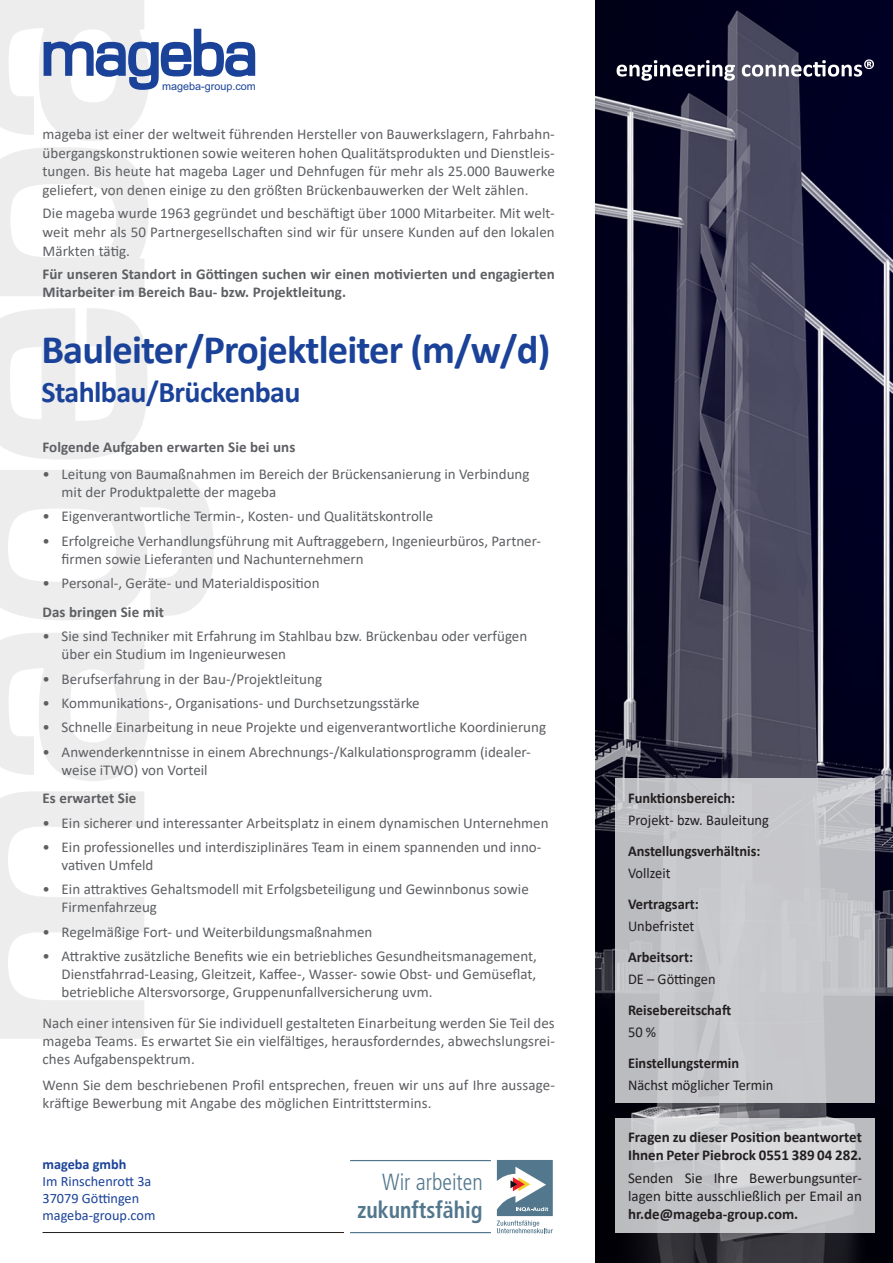
<style>
.page{position:relative;width:893px;height:1263px;background:#fff}
.page>*{position:absolute;margin:0;border:0;box-sizing:border-box;transform-origin:0 0}
.t1{font:700 40.5px "Calibri";letter-spacing:-.02em;color:#1b4299}
.t2{font:700 30px "Calibri";letter-spacing:-.02em;color:#1b4299}
.t3{font:700 condensed 23.4px/28px "Frutiger";color:#52778d;text-align:right;scale:.94 1}
.Aufzählung{font:15px/18px "Calibri";color:#5d5f63}
.Fliesstext{font:15px/18.8px "Calibri";letter-spacing:.005em;color:#5d5f63;text-align:justify}
.Fliesstext-2{font:700 15px/18.8px "Calibri";letter-spacing:.005em;color:#5d5f63}
.Aufzählung-2{font:700 15px "Calibri";color:#231f20;scale:.96 1}
.Aufzählung-3{font:15px/18px "Calibri";color:#231f20;text-align:justify}
.Aufzählung-4{font:15px "Calibri";color:#231f20;scale:.96 1}
.Aufzählung-5{font:700 15px/18px "Calibri";color:#231f20}
.Aufzählung-6{font:700 15px "Calibri";letter-spacing:.005em;color:#5d5f63}
.Fliesstext_Bold{font:700 15px "Calibri";letter-spacing:.005em;color:#5d5f63}
.t4{font:14.25px "Calibri";color:#1b4299}
.t5{font:700 14.25px "Calibri";color:#1b4299}
.t6{font:10.8px "Arial";color:#1b4299}
.s1{font-weight:300}
.s2{font-weight:700}
</style>
<div class="page">
<img style="left:595px;top:0;width:298px;height:1263px">
<hr style="left:43px;top:1232px;width:509px;height:1px;background:#231f20">
<svg style="left:0;top:791px;width:144px;height:248px"></svg>
<svg style="left:0;top:633px;width:149px;height:148px"></svg>
<svg style="left:0;top:470px;width:214px;height:150px"></svg>
<svg style="left:0;top:308px;width:147px;height:152px"></svg>
<svg style="left:0;top:147px;width:148px;height:149px"></svg>
<div style="left:344px;top:1154px;width:215px;height:84px;background:#fff"></div>
<svg style="left:497px;top:1160px;width:56px;height:73px"></svg>
<hr style="left:350px;top:1160px;width:141px;height:1px;background:#52778d">
<hr style="left:350px;top:1232px;width:141px;height:1px;background:#52778d">
<svg style="left:617px;top:60px;width:118px;height:21px"></svg>
<svg style="left:742px;top:59px;width:132px;height:18px"></svg>
<svg style="left:0;top:0;width:255px;height:141px"></svg>
<div style="left:615px;top:778px;width:260px;height:325px;background:#c6c7cb"></div>
<svg style="left:615px;top:1118px;width:260px;height:115px;background:#cacacd"></svg>
<p class="t6" style="left:162px;top:79px;width:95px">mageba-group.com</p>
<p class="Fliesstext" style="left:43px;top:124px;width:514px">mageba ist einer der weltweit führenden Hersteller von Bauwerkslagern, Fahrbahn&shy;übergangskonstruktionen sowie weiteren hohen Qualitätsprodukten und Dienstleis&shy;tungen. Bis heute hat mageba Lager und Dehnfugen für mehr als 25.000 Bauwerke geliefert, von denen einige zu den größten Brückenbauwerken der Welt zählen.</p>
<p class="Fliesstext" style="left:43px;top:203px;width:514px">Die mageba wurde 1963 gegründet und beschäftigt über 1000 Mitarbeiter. Mit welt&shy;weit mehr als 50 Partnergesellschaften sind wir für unsere Kunden auf den lokalen Märkten tätig.</p>
<p class="Fliesstext-2" style="left:43px;top:264px;width:514px">Für unseren Standort in Göttingen suchen wir einen motivierten und engagierten<br>Mitarbeiter im Bereich Bau- bzw. Projektleitung.</p>
<p class="t1" style="left:41px;top:321px;width:510px">Bauleiter/Projektleiter (m/w/d)</p>
<p class="t2" style="left:41px;top:370px;width:261px">Stahlbau/Brückenbau</p>
<p class="Fliesstext-2" style="left:43px;top:438px;width:254px">Folgende Aufgaben erwarten Sie bei uns</p>
<p class="Aufzählung" style="left:62px;top:465px;width:469px;text-indent:-19px">• Leitung von Baumaßnahmen im Bereich der Brückensanierung in Verbindung mit der Produktpalette der mageba</p>
<p class="Aufzählung" style="left:43px;top:507px;width:392px">• Eigenverantwortliche Termin-, Kosten- und Qualitätskontrolle</p>
<p class="Aufzählung" style="left:62px;top:531px;width:481px;text-indent:-19px">• Erfolgreiche Verhandlungsführung mit Auftraggebern, Ingenieurbüros, Partner&shy;firmen sowie Lieferanten und Nachunternehmern</p>
<p class="Aufzählung" style="left:43px;top:574px;width:279px">• Personal-, Geräte- und Materialdisposition</p>
<p class="Aufzählung-6" style="left:43px;top:601px;width:123px">Das bringen Sie mit</p>
<p class="Aufzählung" style="left:62px;top:627px;width:467px;text-indent:-19px">• Sie sind Techniker mit Erfahrung im Stahlbau bzw. Brückenbau oder verfügen über ein Studium im Ingenieurwesen</p>
<p class="Aufzählung" style="left:43px;top:669px;width:281px">• Berufserfahrung in der Bau-/Projektleitung</p>
<p class="Aufzählung" style="left:43px;top:693px;width:379px">• Kommunikations-, Organisations- und Durchsetzungsstärke</p>
<p class="Aufzählung" style="left:43px;top:718px;width:505px">• Schnelle Einarbeitung in neue Projekte und eigenverantwortliche Koordinierung</p>
<p class="Aufzählung" style="left:62px;top:742px;width:471px;text-indent:-19px">• Anwenderkenntnisse in einem Abrechnungs-/Kalkulationsprogramm (idealer&shy;weise iTWO) von Vorteil</p>
<p class="Fliesstext_Bold" style="left:43px;top:788px;width:95px">Es erwartet Sie</p>
<p class="Aufzählung" style="left:43px;top:813px;width:508px">• Ein sicherer und interessanter Arbeitsplatz in einem dynamischen Unternehmen</p>
<p class="Aufzählung" style="left:62px;top:838px;width:481px;text-indent:-19px">• Ein professionelles und interdisziplinäres Team in einem spannenden und inno&shy;vativen Umfeld</p>
<p class="Aufzählung" style="left:62px;top:880px;width:469px;text-indent:-19px">• Ein attraktives Gehaltsmodell mit Erfolgsbeteiligung und Gewinnbonus sowie<br>Firmenfahrzeug</p>
<p class="Aufzählung" style="left:43px;top:922px;width:331px">• Regelmäßige Fort- und Weiterbildungsmaßnahmen</p>
<p class="Aufzählung" style="left:62px;top:947px;width:477px;text-align:justify;text-indent:-19px">• Attraktive zusätzliche Benefits wie ein betriebliches Gesundheitsmanagement, Dienstfahrrad-Leasing, Gleitzeit, Kaffee-, Wasser- sowie Obst- und Gemüseflat, betriebliche Altersvorsorge, Gruppenunfallversicherung uvm.</p>
<p class="Fliesstext" style="left:43px;top:1013px;width:514px;line-height:18px">Nach einer intensiven für Sie individuell gestalteten Einarbeitung werden Sie Teil des mageba Teams. Es erwartet Sie ein vielfältiges, herausforderndes, abwechslungsrei&shy;ches Aufgabenspektrum.</p>
<p class="Fliesstext" style="left:43px;top:1076px;width:514px;line-height:18px">Wenn Sie dem beschriebenen Profil entsprechen, freuen wir uns auf Ihre aussage&shy;kräftige Bewerbung mit Angabe des möglichen Eintrittstermins.</p>
<p class="t5" style="left:43px;top:1154px;width:85px">mageba gmbh</p>
<p class="t4" style="left:43px;top:1171px;width:110px">Im Rinschenrott 3a</p>
<p class="t4" style="left:43px;top:1189px;width:98px">37079 Göttingen</p>
<p class="t4" style="left:43px;top:1206px;width:114px">mageba-group.com</p>
<p class="t3" style="left:358px;top:1168px;width:135px"><span class="s1">Wir arbeiten </span>zukunftsfähig</p>
<p class="Aufzählung-2" style="left:628px;top:787px;width:113px">Funktionsbereich:</p>
<p class="Aufzählung-4" style="left:628px;top:809px;width:148px">Projekt- bzw. Bauleitung</p>
<p class="Aufzählung-2" style="left:628px;top:840px;width:139px">Anstellungsverhältnis:</p>
<p class="Aufzählung-4" style="left:628px;top:862px;width:46px">Vollzeit</p>
<p class="Aufzählung-2" style="left:628px;top:893px;width:75px">Vertragsart:</p>
<p class="Aufzählung-4" style="left:628px;top:915px;width:70px">Unbefristet</p>
<p class="Aufzählung-2" style="left:628px;top:946px;width:69px">Arbeitsort:</p>
<p class="Aufzählung-4" style="left:628px;top:968px;width:93px">DE – Göttingen</p>
<p class="Aufzählung-2" style="left:628px;top:999px;width:109px">Reisebereitschaft</p>
<p class="Aufzählung-4" style="left:628px;top:1021px;width:31px">50 %</p>
<p class="Aufzählung-2" style="left:628px;top:1052px;width:117px">Einstellungstermin</p>
<p class="Aufzählung-4" style="left:628px;top:1074px;width:153px">Nächst möglicher Termin</p>
<p class="Aufzählung-5" style="left:628px;top:1128px;width:235px">Fragen zu dieser Position beantwortet<br>Ihnen Peter Piebrock 0551 389 04 282.</p>
<p class="Aufzählung-3" style="left:628px;top:1168px;width:235px">Senden Sie Ihre Bewerbungsunter&shy;lagen bitte ausschließlich per Email an <span class="s2">hr.de@mageba-group.com.</span></p>
</div>
